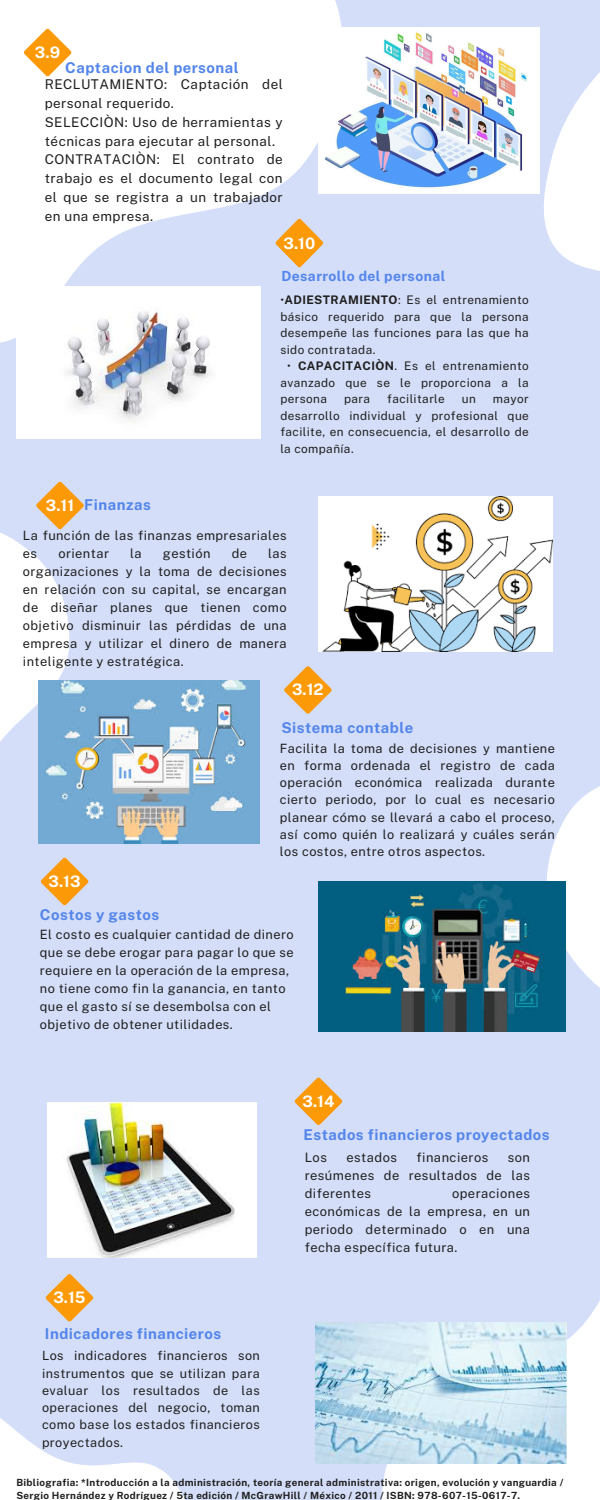
<style>
.page{position:relative;width:600px;height:1500px;background:#d4def9}
.page>*{position:absolute;margin:0;border:0;box-sizing:border-box;transform-origin:0 0}
.t1{font:700 15.8px "Public Sans";color:#fff}
.t2{font:700 14.9px "Public Sans";letter-spacing:.035em;color:#5385ea}
.t3{font:700 13.9px "Public Sans";letter-spacing:.035em;color:#5385ea}
.t4{font:13.5px/18.8px "Public Sans";letter-spacing:.035em;color:#201f1f}
.t5{font:13px/18px "Public Sans";letter-spacing:.035em;color:#201f1f;text-align:justify}
.t6{font:12.9px/18px "Public Sans";letter-spacing:.035em;color:#201f1f}
.t7{font:12.8px/17.2px "Public Sans";letter-spacing:.035em;color:#201f1f;text-align:justify}
.t8{font:12.7px/17.2px "Public Sans";letter-spacing:.035em;color:#201f1f;text-align:justify}
.t9{font:11.8px/16.5px "Public Sans";letter-spacing:.035em;color:#201f1f;text-align:justify}
.t10{font:700 9.9px/13.5px "Public Sans";letter-spacing:.035em;color:#201f1f}
.s1{font-weight:700}
</style>
<div class="page">
<svg style="left:0;top:0;width:408px;height:401px;fill:#fff"></svg>
<svg style="left:0;top:1418px;width:185px;height:82px"></svg>
<svg style="left:0;top:481px;width:133px;height:425px"></svg>
<svg style="left:544px;top:72px;width:56px;height:199px"></svg>
<svg style="left:24px;top:29px;width:48px;height:47px"></svg>
<svg style="left:36px;top:482px;width:48px;height:47px"></svg>
<svg style="left:284px;top:666px;width:48px;height:48px"></svg>
<svg style="left:275px;top:219px;width:48px;height:48px"></svg>
<svg style="left:319px;top:1301px;width:281px;height:199px;fill:#fff"></svg>
<svg style="left:41px;top:858px;width:48px;height:47px"></svg>
<svg style="left:295px;top:1077px;width:47px;height:48px"></svg>
<svg style="left:494px;top:620px;width:106px;height:368px"></svg>
<svg style="left:46px;top:1274px;width:47px;height:48px"></svg>
<img style="left:318px;top:28px;width:222px;height:166px">
<img style="left:318px;top:496px;width:234px;height:156px">
<img style="left:39px;top:681px;width:220px;height:163px">
<img style="left:318px;top:882px;width:248px;height:150px">
<img style="left:48px;top:1103px;width:208px;height:154px">
<img style="left:315px;top:1322px;width:251px;height:141px">
<img style="left:16px;top:286px;width:244px;height:152px">
<p class="t1" style="left:35px;top:43px;width:27px">3.9</p>
<p class="t2" style="left:65px;top:59px;width:175px">Captacion del personal</p>
<h1 class="t4" style="left:45px;top:75px;width:239px">RECLUTAMIENTO: Captación del personal requerido.<br>SELECCIÒN: Uso de herramientas y técnicas para ejecutar al personal.<br>CONTRATACIÒN: El contrato de trabajo es el documento legal con el que se registra a un trabajador en una empresa.</h1>
<h3 class="t1" style="left:283px;top:234px;width:33px">3.10</h3>
<p class="t3" style="left:281px;top:268px;width:166px">Desarrollo del personal</p>
<h3 class="t9" style="left:280px;top:292px;width:250px">•<span class="s1">ADIESTRAMIENTO</span>: Es el entrenamiento básico requerido para que la persona desempeñe las funciones para las que ha sido contratada.</h3>
<h3 class="t9" style="left:280px;top:358px;width:250px;text-indent:7px">• <span class="s1">CAPACITACIÒN</span>. Es el entrenamiento avanzado que se le proporciona a la persona</h3>
<h3 class="t9" style="left:344px;top:391px;width:28px">para</h3>
<h3 class="t9" style="left:387px;top:391px;width:59px">facilitarle</h3>
<h3 class="t9" style="left:462px;top:391px;width:15px">un</h3>
<h3 class="t9" style="left:280px;top:391px;width:250px;text-indent:212px">mayor desarrollo individual y profesional que facilite, en consecuencia, el desarrollo de la compañía.</h3>
<h1 class="t1" style="left:46px;top:496px;width:30px">3.11</h1>
<h3 class="t2" style="left:84px;top:496px;width:68px">Finanzas</h3>
<p class="t6" style="left:23px;top:526px;width:265px">La función de las finanzas empresariales es</p>
<p class="t6" style="left:23px;top:544px;width:265px;text-align:justify;text-indent:245px">las organizaciones y la toma de decisiones en relación con su capital, se encargan de diseñar planes que tienen como objetivo disminuir las pérdidas de una empresa y utilizar el dinero de manera inteligente y estratégica.</p>
<p class="t6" style="left:58px;top:544px;width:52px">orientar</p>
<p class="t6" style="left:130px;top:544px;width:13px">la</p>
<p class="t6" style="left:163px;top:544px;width:49px">gestión</p>
<p class="t6" style="left:232px;top:544px;width:17px">de</p>
<h1 class="t1" style="left:292px;top:680px;width:33px">3.12</h1>
<h1 class="t2" style="left:281px;top:719px;width:133px">Sistema contable</h1>
<h1 class="t1" style="left:49px;top:872px;width:34px">3.13</h1>
<p class="t7" style="left:280px;top:739px;width:277px">Facilita la toma de decisiones y mantiene en forma ordenada el registro de cada operación económica realizada durante cierto periodo, por lo cual es necesario planear cómo se llevará a cabo el proceso, así como quién lo realizará y cuáles serán los costos, entre otros aspectos.</p>
<h1 class="t2" style="left:40px;top:906px;width:121px">Costos y gastos</h1>
<h3 class="t7" style="left:40px;top:926px;width:255px;line-height:17.8px;text-align:left">El costo es cualquier cantidad de dinero que se debe erogar para pagar lo que se requiere en la operación de la empresa, no tiene como fin la ganancia, en tanto que el gasto sí se desembolsa con el objetivo de obtener utilidades.</h3>
<p class="t1" style="left:53px;top:1288px;width:34px">3.15</p>
<p class="t1" style="left:303px;top:1092px;width:33px">3.14</p>
<p class="t2" style="left:303px;top:1126px;width:248px">Estados financieros proyectados</p>
<h1 class="t5" style="left:305px;top:1148px;width:24px">Los</h1>
<h1 class="t5" style="left:346px;top:1148px;width:52px">estados</h1>
<h1 class="t5" style="left:417px;top:1148px;width:73px">financieros</h1>
<h1 class="t5" style="left:305px;top:1148px;width:227px;text-indent:203px">son resúmenes de resultados de las diferentes</h1>
<h1 class="t5" style="left:305px;top:1184px;width:227px;text-indent:147px">operaciones económicas de la empresa, en un periodo determinado o en una fecha específica futura.</h1>
<h1 class="t2" style="left:45px;top:1325px;width:178px">Indicadores financieros</h1>
<h3 class="t8" style="left:42px;top:1347px;width:219px">Los indicadores financieros son instrumentos que se utilizan para evaluar los resultados de las operaciones del negocio, toman como base los estados financieros proyectados.</h3>
<p class="t10" style="left:16px;top:1475px;width:549px">Bibliografia: *Introducción a la administración, teoría general administrativa: origen, evolución y vanguardia /<br>Sergio Hernández y Rodríguez / 5ta edición / McGrawHill / México / 2011 / ISBN: 978-607-15-0617-7.</p>
</div>
